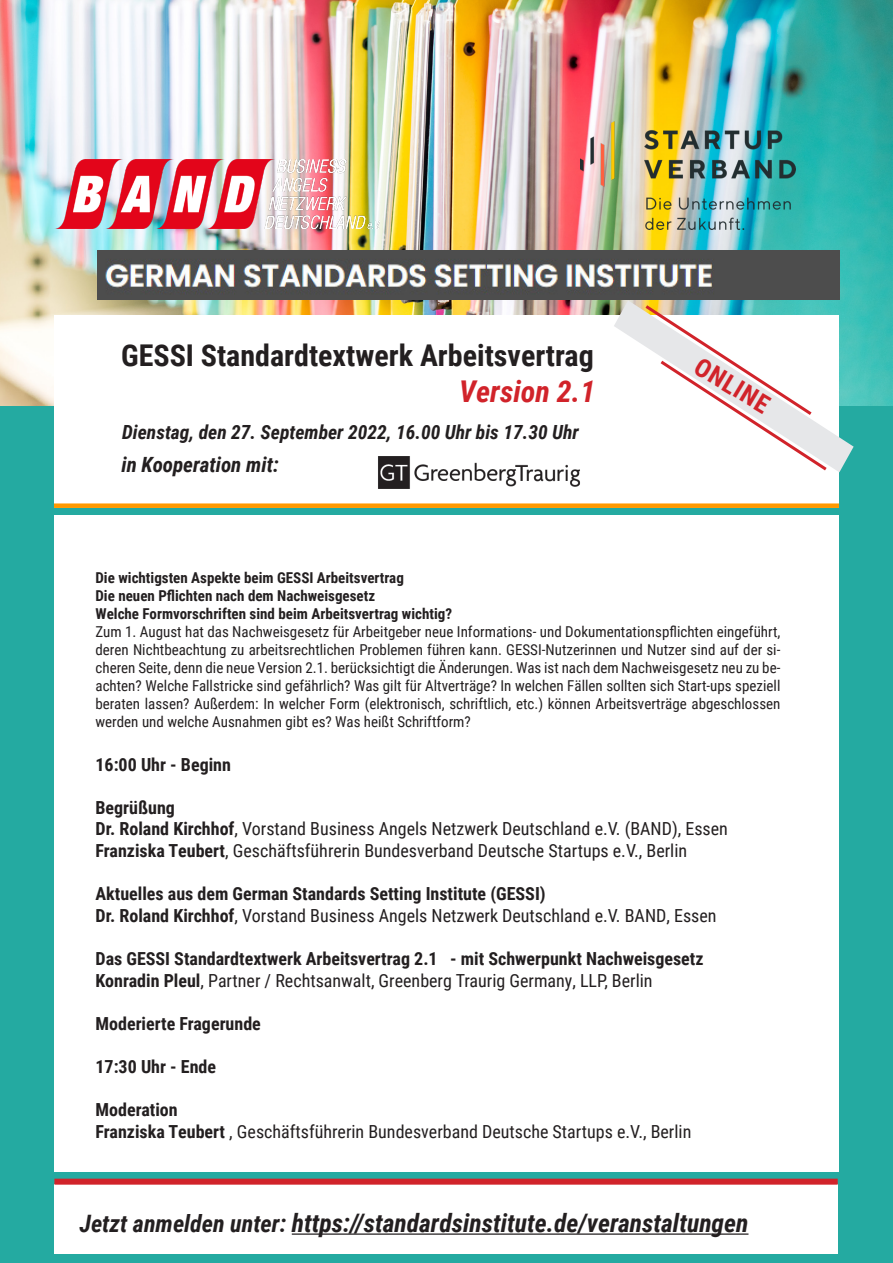
<style>
.page{position:relative;width:893px;height:1263px;background:#fff}
.page>*{position:absolute;margin:0;border:0;box-sizing:border-box;transform-origin:0 0}
.t1{font:700 30px "Roboto Condensed";color:#231f20}
.t2{font:italic 700 30px "Roboto Condensed";color:#d1232a}
.t3{font:italic 700 25.5px "Roboto Condensed";color:#231f20}
.t4{font:700 25.5px "Roboto Condensed";color:#d1232a}
.t5{font:italic 700 21px "Roboto Condensed";color:#231f20}
.t6{font:italic 700 19.5px "Roboto Condensed";color:#231f20}
.t7{font:18px/21.6px "Roboto Condensed";color:#231f20}
.t8{font:700 18px "Roboto Condensed";color:#231f20}
.t9{font:15px/18px "Roboto Condensed";color:#231f20;text-align:justify}
.t10{font:700 15px "Roboto Condensed";color:#231f20}
.s1{font-weight:700}
.s2{font-size:24px}
</style>
<div class="page">
<img style="left:0;top:0;width:893px;height:407px">
<img style="left:98px;top:251px;width:742px;height:49px">
<div style="left:0;top:407px;width:893px;height:856px;background:#24aaa1"></div>
<div style="left:54px;top:315px;width:785px;height:193px;background:#fff"></div>
<img style="left:54px;top:159px;width:326px;height:69px">
<div style="left:54px;top:1184px;width:783px;height:69px;background:#fff"></div>
<hr style="left:292px;top:1233px;width:456px;height:2px;background:#231f20">
<div style="left:54px;top:503px;width:785px;height:5px;background:#f90"></div>
<div style="left:54px;top:1179px;width:784px;height:6px;background:#d1232a"></div>
<img style="left:581px;top:121px;width:214px;height:109px">
<div style="left:54px;top:516px;width:785px;height:656px;background:#fff"></div>
<img style="left:378px;top:457px;width:202px;height:31px">
<svg style="left:614px;top:300px;width:240px;height:173px"></svg>
<p class="t1" style="left:121px;top:335px;width:474px">GESSI Standardtextwerk Arbeitsvertrag</p>
<p class="t2" style="left:459px;top:371px;width:137px">Version 2.1</p>
<p class="t6" style="left:122px;top:418px;width:458px">Dienstag, den 27. September 2022, 16.00 Uhr bis 17.30 Uhr</p>
<p class="t5" style="left:121px;top:450px;width:159px">in Kooperation mit:</p>
<p class="t4" style="left:706px;top:349px;width:84px;rotate:31deg">ONLINE</p>
<p class="t10" style="left:96px;top:567px;width:310px">Die wichtigsten Aspekte beim GESSI Arbeitsvertrag</p>
<p class="t10" style="left:96px;top:585px;width:281px">Die neuen Pflichten nach dem Nachweisgesetz</p>
<p class="t10" style="left:96px;top:603px;width:358px">Welche Formvorschriften sind beim Arbeitsvertrag wichtig?</p>
<p class="t9" style="left:96px;top:622px;width:686px">Zum 1. August hat das Nachweisgesetz für Arbeitgeber neue Informations- und Dokumentationspflichten eingeführt, deren Nichtbeachtung zu arbeitsrechtlichen Problemen führen kann. GESSI-Nutzerinnen und Nutzer sind auf der si&shy;cheren Seite, denn die neue Version 2.1. berücksichtigt die Änderungen. Was ist nach dem Nachweisgesetz neu zu be&shy;achten? Welche Fallstricke sind gefährlich? Was gilt für Altverträge? In welchen Fällen sollten sich Start-ups speziell beraten lassen? Außerdem: In welcher Form (elektronisch, schriftlich, etc.) können Arbeitsverträge abgeschlossen werden und welche Ausnahmen gibt es? Was heißt Schriftform?</p>
<p class="t8" style="left:96px;top:751px;width:137px">16:00 Uhr - Beginn</p>
<p class="t7" style="left:96px;top:796px;width:634px"><span class="s1">Begrüßung<br>Dr. Roland Kirchhof</span>, Vorstand Business Angels Netzwerk Deutschland e.V. (BAND), Essen<br><span class="s1">Franziska Teubert</span>, Geschäftsführerin Bundesverband Deutsche Startups e.V., Berlin</p>
<p class="t8" style="left:96px;top:881px;width:452px">Aktuelles aus dem German Standards Setting Institute (GESSI)</p>
<p class="t7" style="left:96px;top:904px;width:623px"><span class="s1">Dr. Roland Kirchhof</span>, Vorstand Business Angels Netzwerk Deutschland e.V. BAND, Essen</p>
<p class="t8" style="left:96px;top:946px;width:610px">Das GESSI Standardtextwerk Arbeitsvertrag 2.1 - mit Schwerpunkt Nachweisgesetz</p>
<p class="t7" style="left:96px;top:969px;width:559px"><span class="s1">Konradin Pleul</span>, Partner / Rechtsanwalt, Greenberg Traurig Germany, LLP, Berlin</p>
<p class="t8" style="left:96px;top:1011px;width:167px">Moderierte Fragerunde</p>
<p class="t8" style="left:96px;top:1054px;width:122px">17:30 Uhr - Ende</p>
<p class="t8" style="left:96px;top:1097px;width:84px">Moderation</p>
<p class="t7" style="left:96px;top:1120px;width:597px"><span class="s1">Franziska Teubert</span> , Geschäftsführerin Bundesverband Deutsche Startups e.V., Berlin</p>
<p class="t3" style="left:80px;top:1205px;width:670px"><span class="s2">Jetzt anmelden unter:</span> https://standardsinstitute.de/veranstaltungen</p>
</div>
